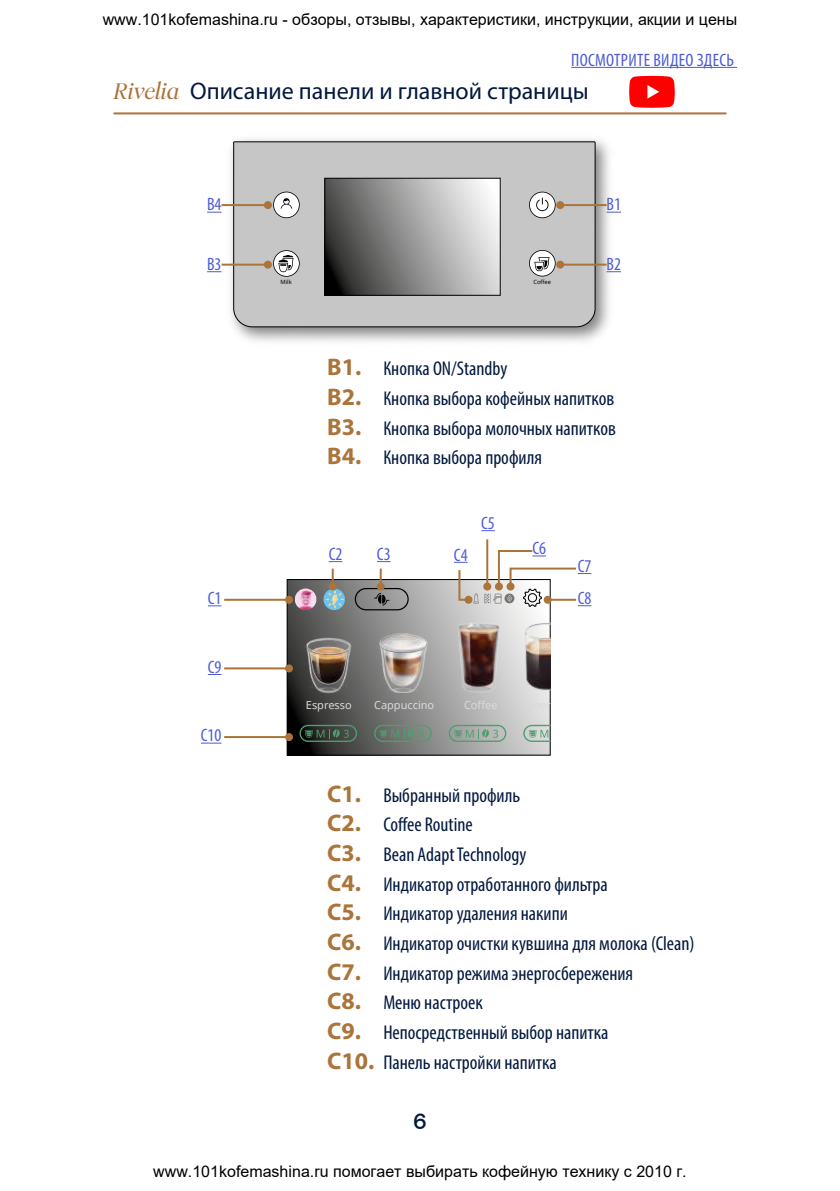
<style>
.page{position:relative;width:840px;height:1191px;background:#fff}
.page>*{position:absolute;margin:0;border:0;box-sizing:border-box;transform-origin:0 0}
.t1{font:24px "Myriad Pro";color:#02183e}
.t2{font:500 22px "De Longhi Sans";color:#02183e}
.t3{font:condensed 20px/29.6px "Myriad Pro";color:#02183e}
.t4{font:condensed 18px/32.2px "Myriad Pro";letter-spacing:.005em;color:#4f5cd6}
.t5{font:16px "Arial";color:#000}
.t6{font:11px "Noto Sans";color:#dadada}
.t7{font:5.8px "Noto Sans";color:#000}
.s1{font-family:"De Longhi Serif";font-style:italic;color:#aa743a}
.s2{font-weight:700;font-stretch:normal;font-size:24px;color:#aa743a}
</style>
<div class="page">
<hr style="left:113px;top:112px;width:613px;height:2px;background:#aa743a">
<img style="left:221px;top:139px;width:397px;height:203px">
<div style="left:233px;top:141px;width:362px;height:187px;background:#c6c6c6"></div>
<svg style="left:528px;top:192px;width:27px;height:26px"></svg>
<svg style="left:528px;top:250px;width:27px;height:26px"></svg>
<svg style="left:273px;top:192px;width:26px;height:26px"></svg>
<svg style="left:326px;top:180px;width:172px;height:114px;background:#939392"></svg>
<div style="left:324px;top:178px;width:176px;height:118px;border:1px solid #000"></div>
<svg style="left:273px;top:250px;width:26px;height:27px"></svg>
<svg style="left:606px;top:212px;width:14px;height:1px"></svg>
<svg style="left:207px;top:212px;width:14px;height:1px"></svg>
<svg style="left:606px;top:271px;width:14px;height:1px"></svg>
<svg style="left:207px;top:271px;width:14px;height:1px"></svg>
<svg style="left:208px;top:605px;width:13px;height:1px"></svg>
<svg style="left:328px;top:561px;width:14px;height:1px"></svg>
<svg style="left:377px;top:561px;width:13px;height:1px"></svg>
<svg style="left:481px;top:530px;width:13px;height:1px"></svg>
<svg style="left:208px;top:674px;width:13px;height:1px"></svg>
<svg style="left:201px;top:742px;width:20px;height:1px"></svg>
<hr style="left:560px;top:204px;width:46px;height:2px;background:#aa743a">
<div style="left:556px;top:201px;width:8px;height:8px;background:#aa743a;border-radius:50%"></div>
<hr style="left:221px;top:204px;width:47px;height:2px;background:#aa743a">
<div style="left:264px;top:201px;width:8px;height:8px;background:#aa743a;border-radius:50%"></div>
<hr style="left:560px;top:264px;width:46px;height:2px;background:#aa743a">
<div style="left:556px;top:261px;width:8px;height:8px;background:#aa743a;border-radius:50%"></div>
<hr style="left:221px;top:264px;width:47px;height:2px;background:#aa743a">
<div style="left:264px;top:261px;width:8px;height:8px;background:#aa743a;border-radius:50%"></div>
<svg style="left:288px;top:581px;width:260px;height:172px;background:#8c8c8b"></svg>
<img style="left:433px;top:579px;width:63px;height:131px">
<svg style="left:378px;top:725px;width:53px;height:17px"></svg>
<svg style="left:448px;top:725px;width:58px;height:17px"></svg>
<svg style="left:523px;top:735px;width:27px;height:7px"></svg>
<img style="left:287px;top:611px;width:91px;height:133px">
<img style="left:496px;top:607px;width:54px;height:128px">
<img style="left:295px;top:588px;width:21px;height:21px">
<svg style="left:323px;top:588px;width:22px;height:22px"></svg>
<img style="left:379px;top:633px;width:48px;height:59px">
<hr style="left:224px;top:599px;width:65px;height:2px;background:#aa743a">
<div style="left:285px;top:596px;width:8px;height:8px;background:#aa743a;border-radius:50%"></div>
<hr style="left:224px;top:667px;width:65px;height:2px;background:#aa743a">
<div style="left:285px;top:664px;width:8px;height:8px;background:#aa743a;border-radius:50%"></div>
<hr style="left:224px;top:736px;width:65px;height:2px;background:#aa743a">
<div style="left:285px;top:733px;width:8px;height:8px;background:#aa743a;border-radius:50%"></div>
<svg style="left:326px;top:568px;width:18px;height:40px"></svg>
<div style="left:328px;top:582px;width:8px;height:8px;background:#aa743a;border-radius:50%"></div>
<svg style="left:354px;top:568px;width:54px;height:42px"></svg>
<div style="left:376px;top:582px;width:8px;height:8px;background:#aa743a;border-radius:50%"></div>
<hr style="left:486px;top:539px;width:2px;height:47px;background:#aa743a">
<svg style="left:484px;top:549px;width:107px;height:58px"></svg>
<div style="left:506px;top:582px;width:8px;height:8px;background:#aa743a;border-radius:50%"></div>
<svg style="left:453px;top:562px;width:25px;height:41px"></svg>
<div style="left:464px;top:596px;width:8px;height:8px;background:#aa743a;border-radius:50%"></div>
<hr style="left:547px;top:599px;width:28px;height:2px;background:#aa743a">
<div style="left:543px;top:596px;width:8px;height:8px;background:#aa743a;border-radius:50%"></div>
<hr style="left:570px;top:67px;width:166px;height:1px;background:#4f5cd6">
<svg style="left:629px;top:76px;width:45px;height:32px"></svg>
<p class="t5" style="left:103px;top:8px;width:635px">www.101kofemashina.ru - обзоры, отзывы, характеристики, инструкции, акции и цены</p>
<p class="t4" style="left:570px;top:43px;width:164px">ПОСМОТРИТЕ ВИДЕО ЗДЕСЬ</p>
<p class="t1" style="left:113px;top:76px;width:476px"><span class="s1">Rivelia</span> Описание панели и главной страницы</p>
<p class="t4" style="left:207px;top:188px;width:16px">B4</p>
<p class="t4" style="left:606px;top:188px;width:16px">B1</p>
<p class="t4" style="left:207px;top:248px;width:16px">B3</p>
<p class="t4" style="left:606px;top:248px;width:16px">B2</p>
<p class="t7" style="left:280px;top:278px;width:13px">Milk</p>
<p class="t7" style="left:533px;top:278px;width:19px">Coffee</p>
<p class="t3" style="left:327px;top:353px;width:290px"><span class="s2">B1.</span> Кнопка ON/Standby<br><span class="s2">B2.</span> Кнопка выбора кофейных напитков<br><span class="s2">B3.</span> Кнопка выбора молочных напитков<br><span class="s2">B4.</span> Кнопка выбора профиля</p>
<p class="t4" style="left:208px;top:582px;width:15px">C1</p>
<p class="t4" style="left:208px;top:650px;width:15px">C9</p>
<p class="t4" style="left:201px;top:719px;width:22px">C10</p>
<p class="t4" style="left:328px;top:537px;width:15px">C2</p>
<p class="t4" style="left:377px;top:537px;width:15px">C3</p>
<p class="t4" style="left:453px;top:538px;width:15px">C4</p>
<p class="t4" style="left:481px;top:506px;width:15px">C5</p>
<p class="t4" style="left:532px;top:532px;width:15px">C6</p>
<p class="t4" style="left:577px;top:549px;width:15px">C7<br>C8</p>
<p class="t6" style="left:306px;top:698px;width:47px">Espresso</p>
<p class="t6" style="left:374px;top:698px;width:62px">Cappuccino</p>
<p class="t6" style="left:464px;top:697px;width:35px">Coffee</p>
<p class="t3" style="left:327px;top:780px;width:368px"><span class="s2">C1.</span> Выбранный профиль<br><span class="s2">C2.</span> Coffee Routine<br><span class="s2">C3.</span> Bean Adapt Technology<br><span class="s2">C4.</span> Индикатор отработанного фильтра<br><span class="s2">C5.</span> Индикатор удаления накипи<br><span class="s2">C6.</span> Индикатор очистки кувшина для молока (Clean)<br><span class="s2">C7.</span> Индикатор режима энергосбережения<br><span class="s2">C8.</span> Меню настроек<br><span class="s2">C9.</span> Непосредственный выбор напитка<br><span class="s2">C10.</span> Панель настройки напитка</p>
<p class="t2" style="left:413px;top:1108px;width:15px">6</p>
<p class="t5" style="left:153px;top:1160px;width:534px">www.101kofemashina.ru помогает выбирать кофейную технику с 2010 г.</p>
</div>
